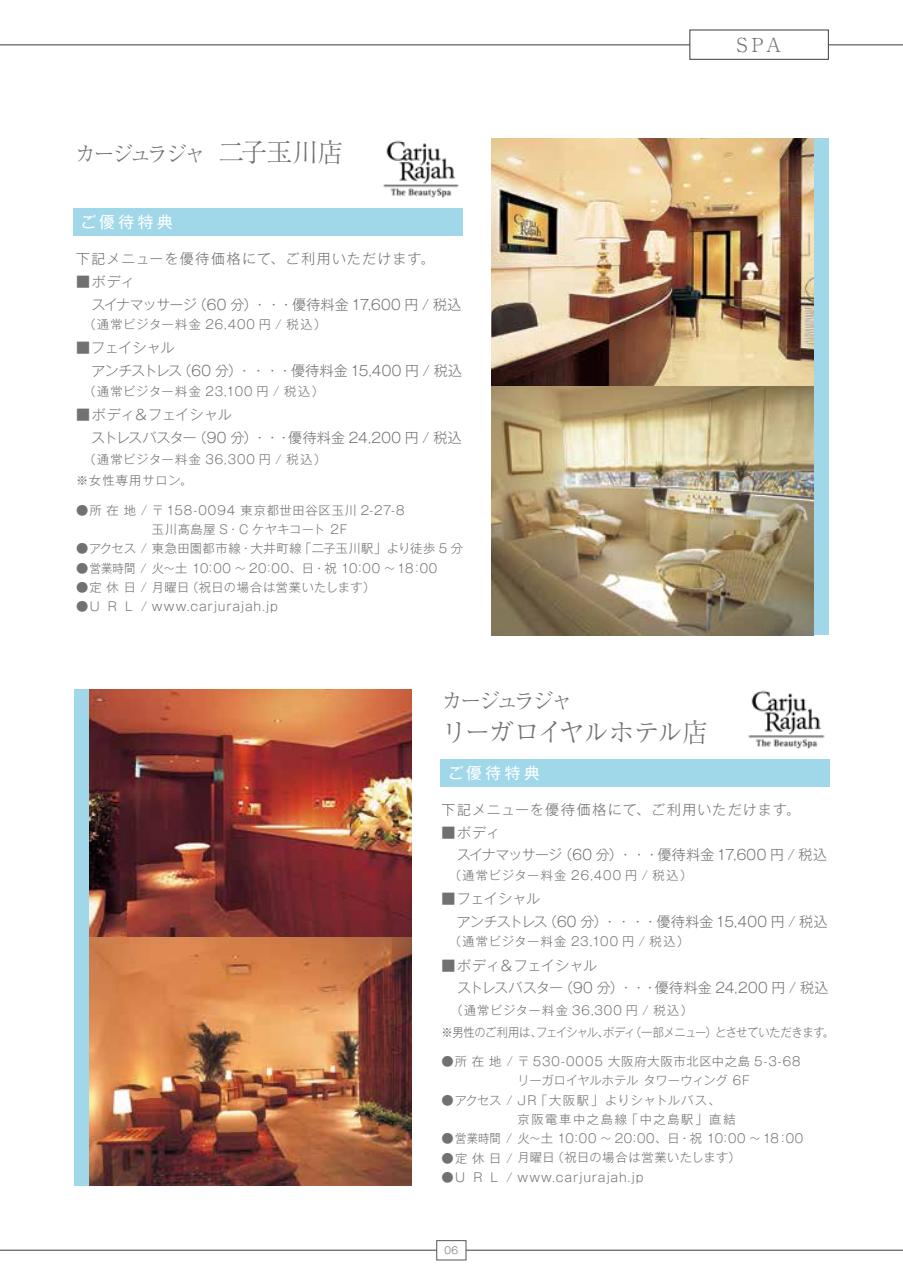
<style>
.page{position:relative;width:903px;height:1275px;background:#fff}
.page>*{position:absolute;margin:0;border:0;box-sizing:border-box;transform-origin:0 0}
.t1{font:300 26.25px "Ryumin Pro";letter-spacing:-.1em;color:#727171}
.t2{font:300 21.88px "Ryumin Pro";letter-spacing:-.16em;color:#727171}
.t3{font:300 19.25px "Ryumin Pro";color:#727171}
.t4{font:15.75px "Gothic MB101 Pro";letter-spacing:.225em;color:#fff}
.t5{font:300 14px/22.8px "Gothic MB101 Pro";color:#727171}
.t6{font:300 14px/22.8px "Gothic MB101 Pro";letter-spacing:-.02em;color:#727171}
.t7{font:300 14px/22.8px "Gothic MB101 Pro";letter-spacing:-.005em;color:#727171}
.t8{font:300 14px "Gothic MB101 Pro";letter-spacing:.085em;color:#727171}
.t9{font:300 12.25px "Gothic MB101 Pro";letter-spacing:.055em;color:#727171}
.t10{font:300 12.25px/22.8px "Gothic MB101 Pro";letter-spacing:-.015em;color:#727171}
.t11{font:300 12.25px "Gothic MB101 Pro";letter-spacing:.02em;color:#727171}
.t12{font:300 12.25px "Gothic MB101 Pro";letter-spacing:.075em;color:#727171}
.t13{font:300 12.25px/21px "Gothic MB101 Pro";letter-spacing:.085em;color:#727171}
.t14{font:300 12.25px "Gothic MB101 Pro";letter-spacing:.025em;color:#727171}
.t15{font:300 12.25px "Gothic MB101 Pro";letter-spacing:.08em;color:#727171}
.t16{font:300 12.25px "Gothic MB101 Pro";letter-spacing:.035em;color:#727171}
.t17{font:300 12.25px "Gothic MB101 Pro";letter-spacing:.135em;color:#727171}
.t18{font:300 9.62px "Gothic MB101 Pro";color:#727171}
.s1{font-size:26.25px}
</style>
<div class="page">
<hr style="left:0;top:1250px;width:903px;height:1px;background:#3e3a39">
<hr style="left:0;top:45px;width:903px;height:1px;background:#3e3a39">
<div style="left:436px;top:1240px;width:30px;height:20px;background:#fff;border:1px solid #575554"></div>
<div style="left:690px;top:30px;width:138px;height:29px;background:#fff"></div>
<div style="left:690px;top:30px;width:138px;height:30px;border:1px solid #3e3a39"></div>
<div style="left:814px;top:139px;width:14px;height:496px;background:#a0d8ea"></div>
<div style="left:74px;top:690px;width:15px;height:496px;background:#a0d8ea"></div>
<div style="left:73px;top:208px;width:390px;height:28px;background:#a0d8ea"></div>
<div style="left:440px;top:759px;width:390px;height:27px;background:#a0d8ea"></div>
<img style="left:491px;top:139px;width:323px;height:248px">
<img style="left:491px;top:387px;width:323px;height:248px">
<img style="left:89px;top:690px;width:323px;height:248px">
<img style="left:89px;top:938px;width:323px;height:248px">
<img style="left:748px;top:690px;width:77px;height:59px">
<img style="left:383px;top:140px;width:76px;height:58px">
<h3 class="t3" style="left:737px;top:30px;width:46px">SPA</h3>
<h2 class="t2" style="left:75px;top:137px;width:270px">カージュラジャ <span class="s1">二子玉川店</span></h2>
<p class="t4" style="left:81px;top:209px;width:94px">ご優待特典</p>
<p class="t8" style="left:76px;top:247px;width:360px">下記メニューを優待価格にて、ご利用いただけます。</p>
<p class="t7" style="left:76px;top:268px;width:387px">■ボディ<br>　スイナマッサージ（60 分）・・・優待料金 17,600 円 / 税込</p>
<p class="t15" style="left:76px;top:314px;width:252px">　（通常ビジター料金 26,400 円 / 税込）</p>
<p class="t6" style="left:76px;top:335px;width:388px">■フェイシャル<br>　アンチストレス（60 分）・・・・優待料金 15,400 円 / 税込</p>
<p class="t9" style="left:76px;top:381px;width:249px">　（通常ビジター料金 23,100 円 / 税込）</p>
<p class="t5" style="left:91px;top:401px;width:372px;text-indent:-15px">■ボディ＆フェイシャル<br>ストレスバスター（90 分）・・・優待料金 24,200 円 / 税込</p>
<p class="t13" style="left:76px;top:447px;width:252px">　（通常ビジター料金 36,300 円 / 税込）※女性専用サロン。</p>
<p class="t12" style="left:76px;top:500px;width:330px">●所在地 / 〒158-0094 東京都世田谷区玉川 2-27-8</p>
<p class="t14" style="left:76px;top:538px;width:388px">●アクセス / 東急田園都市線・大井町線「二子玉川駅」より徒歩 5 分</p>
<p class="t11" style="left:76px;top:558px;width:363px">●営業時間 / 火～土 10：00 ～ 20：00、日・祝 10：00 ～ 18：00</p>
<p class="t9" style="left:76px;top:577px;width:301px">●定休日 / 月曜日（祝日の場合は営業いたします）</p>
<p class="t9" style="left:76px;top:596px;width:203px">●U R L / www.carjurajah.jp</p>
<p class="t16" style="left:152px;top:519px;width:197px">玉川髙島屋 S・C ケヤキコート 2F</p>
<h2 class="t2" style="left:441px;top:683px;width:132px">カージュラジャ</h2>
<h1 class="t1" style="left:441px;top:712px;width:268px">リーガロイヤルホテル店</h1>
<p class="t4" style="left:448px;top:760px;width:94px">ご優待特典</p>
<p class="t8" style="left:441px;top:798px;width:360px">下記メニューを優待価格にて、ご利用いただけます。</p>
<p class="t7" style="left:441px;top:819px;width:387px">■ボディ<br>　スイナマッサージ（60 分）・・・優待料金 17,600 円 / 税込</p>
<p class="t13" style="left:441px;top:863px;width:252px">　（通常ビジター料金 26,400 円 / 税込）</p>
<p class="t6" style="left:441px;top:885px;width:388px">■フェイシャル<br>　アンチストレス（60 分）・・・・優待料金 15,400 円 / 税込</p>
<p class="t9" style="left:441px;top:931px;width:249px">　（通常ビジター料金 23,100 円 / 税込）</p>
<p class="t5" style="left:441px;top:952px;width:388px">■ボディ＆フェイシャル<br>　ストレスバスター（90 分）・・・優待料金 24,200 円 / 税込</p>
<p class="t10" style="left:441px;top:997px;width:394px;text-indent:9px">（通常ビジター料金 36,300 円 / 税込）<br>※男性のご利用は、フェイシャル、ボディ（一部メニュー）とさせていただきます。</p>
<p class="t12" style="left:441px;top:1051px;width:361px">●所在地 / 〒 530-0005 大阪府大阪市北区中之島 5-3-68</p>
<p class="t9" style="left:441px;top:1090px;width:280px">●アクセス / JR「大阪駅」よりシャトルバス、</p>
<p class="t11" style="left:441px;top:1128px;width:363px">●営業時間 / 火～土 10：00 ～ 20：00、日・祝 10：00 ～ 18：00</p>
<p class="t9" style="left:442px;top:1148px;width:301px">●定休日 / 月曜日（祝日の場合は営業いたします）</p>
<p class="t9" style="left:442px;top:1167px;width:203px">●U R L / www.carjurajah.jp</p>
<p class="t10" style="left:517px;top:1068px;width:234px">リーガロイヤルホテル タワーウィング 6F</p>
<p class="t17" style="left:517px;top:1109px;width:220px">京阪電車中之島線「中之島駅」直結</p>
<p class="t18" style="left:444px;top:1242px;width:15px">06</p>
</div>
